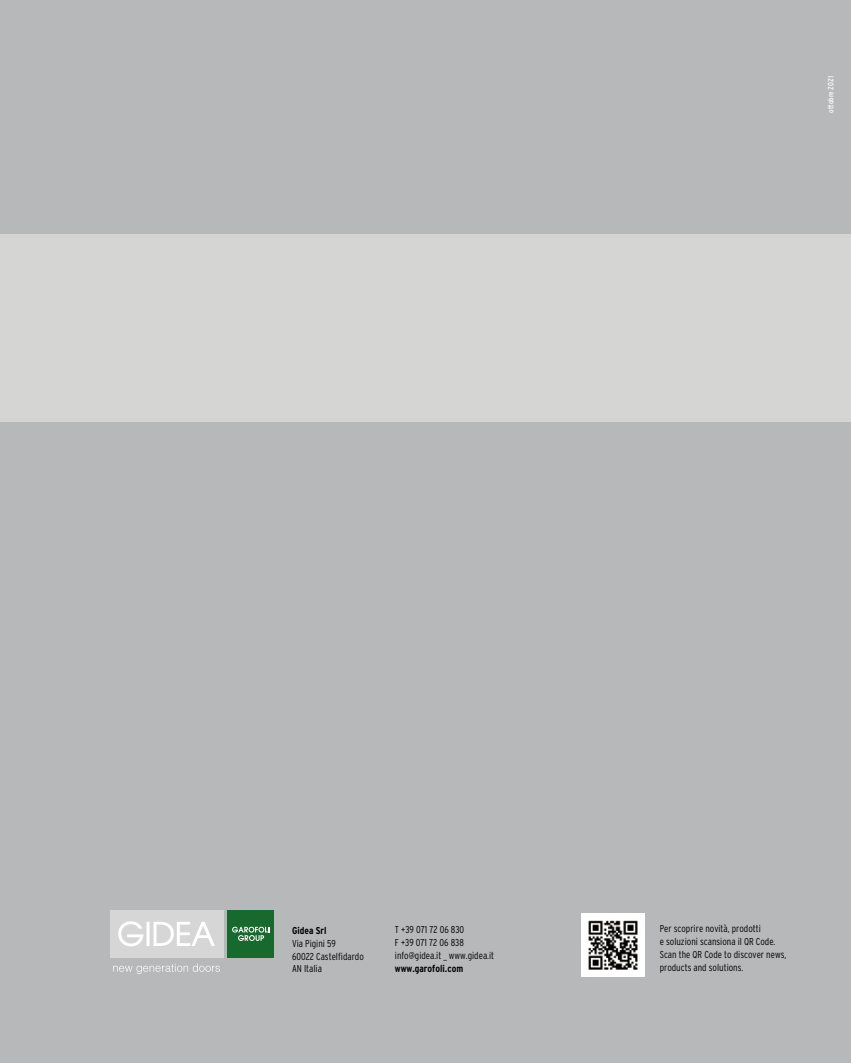
<style>
.page{position:relative;width:851px;height:1063px;background:#fff}
.page>*{position:absolute;margin:0;border:0;box-sizing:border-box;transform-origin:0 0}
.t1{font:300 condensed 10px/12.8px "Interstate";color:#000}
.t2{font:700 condensed 10px "Interstate";color:#000}
.t3{font:condensed 7.75px "Interstate";color:#fff}
</style>
<div class="page">
<div style="left:0;top:0;width:850px;height:1063px;background:#b7b8ba"></div>
<div style="left:0;top:234px;width:850px;height:188px;background:#d5d5d3"></div>
<svg style="left:113px;top:964px;width:107px;height:10px"></svg>
<div style="left:110px;top:910px;width:113px;height:47px;background:#d6d6d6"></div>
<svg style="left:118px;top:921px;width:97px;height:25px"></svg>
<div style="left:228px;top:910px;width:46px;height:47px;background:#18692e"></div>
<svg style="left:232px;top:927px;width:37px;height:14px"></svg>
<img style="left:581px;top:913px;width:63px;height:63px">
<p class="t3" style="left:826px;top:113px;width:38px;rotate:-90deg">ottobre 2021</p>
<p class="t2" style="left:292px;top:925px;width:36px">Gidea Srl</p>
<p class="t1" style="left:292px;top:937px;width:73px">Via Pigini 59<br>60022 Castelfidardo<br>AN Italia</p>
<p class="t1" style="left:395px;top:923px;width:101px">T +39 071 72 06 830<br>F +39 071 72 06 838 info@gidea.it _ www.gidea.it</p>
<p class="t2" style="left:395px;top:962px;width:70px">www.garofoli.com</p>
<p class="t1" style="left:659px;top:922px;width:128px">Per scoprire novità, prodotti<br>e soluzioni scansiona il QR Code.<br>Scan the QR Code to discover news, products and solutions.</p>
</div>
